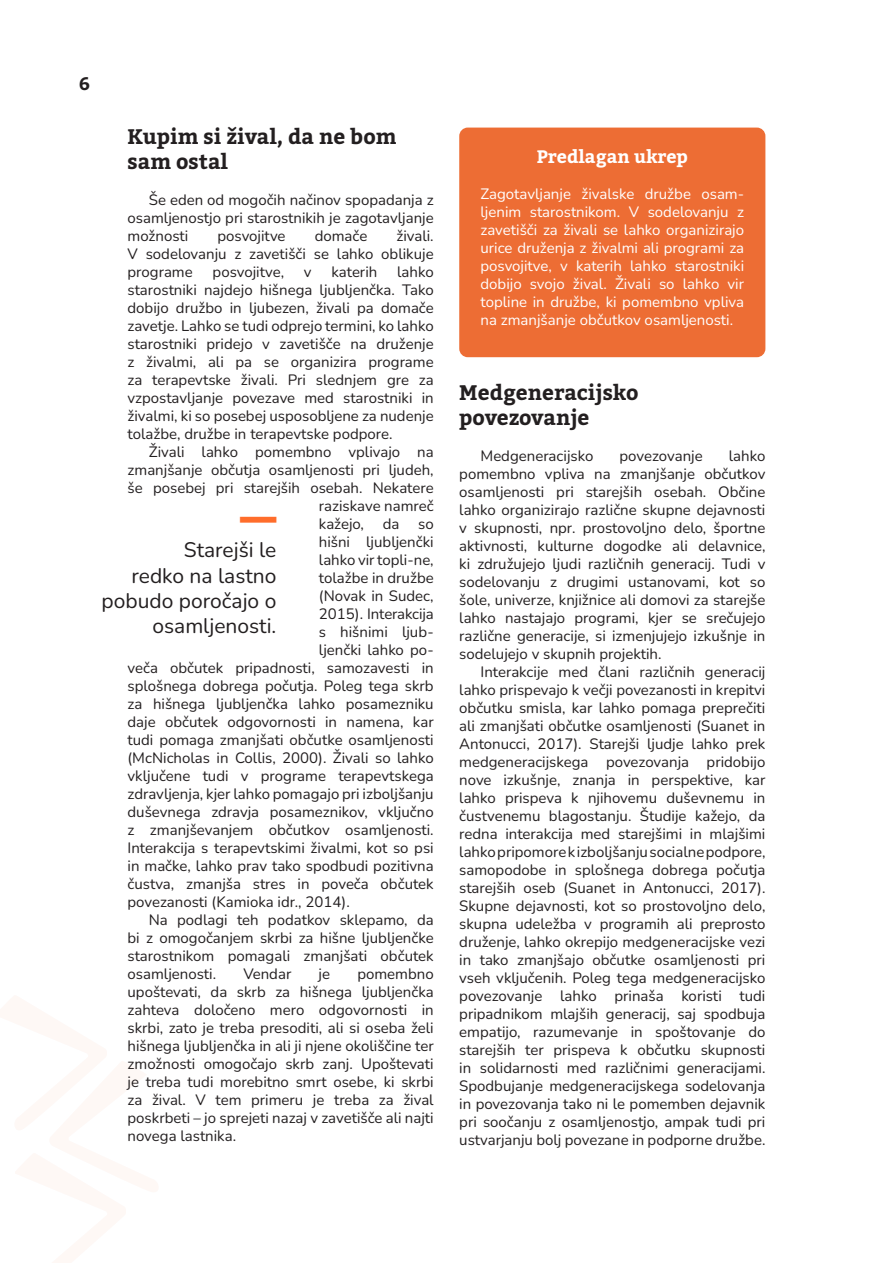
<style>
.page{position:relative;width:893px;height:1263px;background:#fff}
.page>*{position:absolute;margin:0;border:0;box-sizing:border-box;transform-origin:0 0}
.Besedilo{font:900 37.5px "Bitter";color:#ff6d2b}
.Naslov_2{font:700 21px/25.2px "Bitter";color:#231f20}
.Besedilo-2{font:21px/25.2px "Nunito";color:#231f20;text-align:right}
.Naslov_3{font:700 18px "Bitter";color:#fff}
.t1{font:700 18px "Bitter";color:#231f20}
.Besedilo-3{font:15px/18px "Nunito";color:#231f20;text-align:justify}
.Besedilo-4{font:15px/18px "Nunito";color:#fff;text-align:justify}
</style>
<div class="page">
<div style="left:459px;top:128px;width:306px;height:229px;background:#ed6d34;border-radius:9px"></div>
<p class="t1" style="left:79px;top:72px;width:13px">6</p>
<p class="Naslov_2" style="left:128px;top:125px;width:271px">Kupim si žival, da ne bom sam ostal</p>
<p class="Besedilo-3" style="left:128px;top:190px;width:308px;text-indent:21px">Še eden od mogočih načinov spopadanja z osamljenostjo pri starostnikih je zagotavljanje možnosti</p>
<p class="Besedilo-3" style="left:128px;top:226px;width:308px;text-indent:269px">živali.<br>V sodelovanju z zavetišči se lahko oblikuje programe</p>
<p class="Besedilo-3" style="left:218px;top:226px;width:70px">posvojitve</p>
<p class="Besedilo-3" style="left:315px;top:226px;width:54px">domače</p>
<p class="Besedilo-3" style="left:128px;top:262px;width:308px;text-indent:270px">lahko starostniki najdejo hišnega ljubljenčka. Tako dobijo družbo in ljubezen, živali pa domače zavetje. Lahko se tudi odprejo termini, ko lahko starostniki pridejo v zavetišče na druženje z živalmi, ali pa se organizira programe za terapevtske živali. Pri slednjem gre za vzpostavljanje povezave med starostniki in živalmi, ki so posebej usposobljene za nudenje tolažbe, družbe in terapevtske podpore.</p>
<p class="Besedilo-3" style="left:149px;top:442px;width:286px">Živali lahko pomembno vplivajo na</p>
<p class="Besedilo-3" style="left:128px;top:460px;width:308px">zmanjšanje občutja osamljenosti pri ljudeh,</p>
<p class="Besedilo-3" style="left:128px;top:478px;width:308px">še posebej pri starejših osebah. Nekatere</p>
<p class="Besedilo-3" style="left:319px;top:496px;width:116px">raziskave namreč</p>
<p class="Besedilo-3" style="left:319px;top:514px;width:116px">kažejo, da so</p>
<p class="Besedilo-3" style="left:319px;top:532px;width:116px">hišni ljubljenčki</p>
<p class="Besedilo-3" style="left:319px;top:550px;width:116px">lahko vir topli-ne,</p>
<p class="Besedilo-3" style="left:319px;top:568px;width:116px">tolažbe in družbe</p>
<p class="Besedilo-3" style="left:319px;top:586px;width:116px">(Novak in Sudec,</p>
<p class="Besedilo-3" style="left:319px;top:604px;width:116px">2015). Interakcija</p>
<p class="Besedilo-3" style="left:319px;top:622px;width:116px">s hišnimi ljub-</p>
<p class="Besedilo-3" style="left:319px;top:640px;width:116px">ljenčki lahko po-</p>
<p class="Besedilo-3" style="left:128px;top:658px;width:308px">veča občutek pripadnosti, samozavesti in</p>
<p class="Besedilo-3" style="left:128px;top:676px;width:308px">splošnega dobrega počutja. Poleg tega skrb</p>
<p class="Besedilo-3" style="left:128px;top:694px;width:308px">za hišnega ljubljenčka lahko posamezniku</p>
<p class="Besedilo-3" style="left:128px;top:712px;width:308px">daje občutek odgovornosti in namena, kar</p>
<p class="Besedilo-3" style="left:128px;top:730px;width:308px">tudi pomaga zmanjšati občutke osamljenosti</p>
<p class="Besedilo-3" style="left:128px;top:748px;width:308px">(McNicholas in Collis, 2000). Živali so lahko</p>
<p class="Besedilo-3" style="left:128px;top:766px;width:308px">vključene tudi v programe terapevtskega</p>
<p class="Besedilo-3" style="left:128px;top:784px;width:308px">zdravljenja, kjer lahko pomagajo pri izboljšanju</p>
<p class="Besedilo-3" style="left:128px;top:802px;width:308px">duševnega zdravja posameznikov, vključno</p>
<p class="Besedilo-3" style="left:128px;top:820px;width:308px">z zmanjševanjem občutkov osamljenosti.</p>
<p class="Besedilo-3" style="left:128px;top:838px;width:308px">Interakcija s terapevtskimi živalmi, kot so psi</p>
<p class="Besedilo-3" style="left:128px;top:856px;width:308px">in mačke, lahko prav tako spodbudi pozitivna</p>
<p class="Besedilo-3" style="left:128px;top:874px;width:308px">čustva, zmanjša stres in poveča občutek</p>
<p class="Besedilo-3" style="left:128px;top:892px;width:224px">povezanosti (Kamioka idr., 2014).</p>
<p class="Besedilo-3" style="left:128px;top:910px;width:308px;text-indent:21px">Na podlagi teh podatkov sklepamo, da bi z omogočanjem skrbi za hišne ljubljenčke starostnikom pomagali zmanjšati občutek osamljenosti.</p>
<p class="Besedilo-3" style="left:213px;top:262px;width:73px">posvojitve,</p>
<p class="Besedilo-3" style="left:304px;top:262px;width:9px">v</p>
<p class="Besedilo-3" style="left:331px;top:262px;width:47px">katerih</p>
<p class="Besedilo" style="left:240px;top:497px;width:38px">—</p>
<p class="Besedilo-2" style="left:102px;top:537px;width:176px">Starejši le<br>redko na lastno pobudo poročajo o osamljenosti.</p>
<p class="Besedilo-3" style="left:128px;top:964px;width:308px;text-indent:230px">pomembno upoštevati, da skrb za hišnega ljubljenčka zahteva določeno mero odgovornosti in skrbi, zato je treba presoditi, ali si oseba želi hišnega ljubljenčka in ali ji njene okoliščine ter zmožnosti omogočajo skrb zanj. Upoštevati je treba tudi morebitno smrt osebe, ki skrbi za žival. V tem primeru je treba za žival poskrbeti – jo sprejeti nazaj v zavetišče ali najti novega lastnika.</p>
<p class="Besedilo-3" style="left:243px;top:964px;width:50px">Vendar</p>
<p class="Besedilo-3" style="left:319px;top:964px;width:13px">je</p>
<p class="Naslov_3" style="left:537px;top:145px;width:153px">Predlagan ukrep</p>
<p class="Besedilo-4" style="left:480px;top:184px;width:265px">Zagotavljanje živalske družbe osam&shy;ljenim starostnikom. V sodelovanju z zavetišči za živali se lahko organizirajo urice druženja z živalmi ali programi za posvojitve, v katerih lahko starostniki dobijo svojo žival. Živali so lahko vir topline in družbe, ki pomembno vpliva na zmanjšanje občutkov osamljenosti.</p>
<p class="Naslov_2" style="left:459px;top:380px;width:181px">Medgeneracijsko povezovanje</p>
<p class="Besedilo-3" style="left:480px;top:446px;width:114px">Medgeneracijsko</p>
<p class="Besedilo-3" style="left:620px;top:446px;width:85px">povezovanje</p>
<p class="Besedilo-3" style="left:459px;top:446px;width:308px;text-indent:270px">lahko pomembno vpliva na zmanjšanje občutkov osamljenosti pri starejših osebah. Občine lahko organizirajo različne skupne dejavnosti v skupnosti, npr. prostovoljno delo, športne aktivnosti, kulturne dogodke ali delavnice, ki združujejo ljudi različnih generacij. Tudi v sodelovanju z drugimi ustanovami, kot so šole, univerze, knjižnice ali domovi za starejše lahko nastajajo programi, kjer se srečujejo različne generacije, si izmenjujejo izkušnje in sodelujejo v skupnih projektih.</p>
<p class="Besedilo-3" style="left:459px;top:662px;width:308px;text-indent:21px">Interakcije med člani različnih generacij lahko prispevajo k večji povezanosti in krepitvi občutku smisla, kar lahko pomaga preprečiti ali zmanjšati občutke osamljenosti (Suanet in Antonucci, 2017). Starejši ljudje lahko prek medgeneracijskega povezovanja pridobijo nove izkušnje, znanja in perspektive, kar lahko prispeva k njihovemu duševnemu in čustvenemu blagostanju. Študije kažejo, da redna interakcija med starejšimi in mlajšimi lahko pripomore k izboljšanju socialne podpore, samopodobe in splošnega dobrega počutja starejših oseb (Suanet in Antonucci, 2017).<br>Skupne dejavnosti, kot so prostovoljno delo, skupna udeležba v programih ali preprosto druženje, lahko okrepijo medgeneracijske vezi in tako zmanjšajo občutke osamljenosti pri vseh vključenih. Poleg tega medgeneracijsko povezovanje lahko prinaša koristi tudi pripadnikom mlajših generacij, saj spodbuja empatijo, razumevanje in spoštovanje do starejših ter prispeva k občutku skupnosti in solidarnosti med različnimi generacijami.<br>Spodbujanje medgeneracijskega sodelovanja in povezovanja tako ni le pomemben dejavnik pri soočanju z osamljenostjo, ampak tudi pri ustvarjanju bolj povezane in podporne družbe.</p>
</div>
